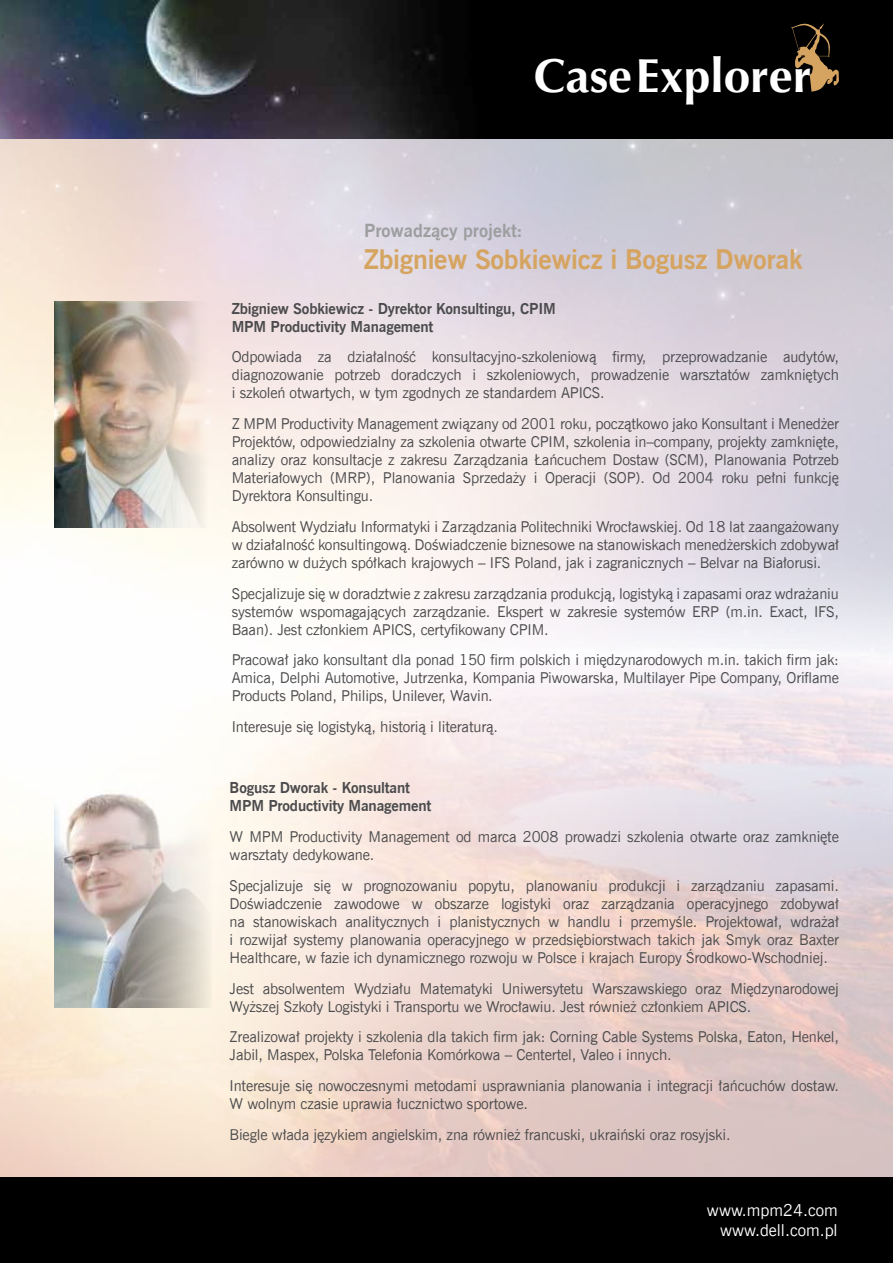
<style>
.page{position:relative;width:893px;height:1263px;background:#fff}
.page>*{position:absolute;margin:0;border:0;box-sizing:border-box;transform-origin:0 0}
.t1{font:700 47.85px "Optima";color:#fff}
.t2{font:700 27px "News Goth EU";letter-spacing:-.01em;color:#d6a461}
.t3{font:700 18px "News Goth EU";color:#9c9e9f}
.t4{font:16.5px/19.8px "News Goth EU";color:#fff;text-align:right}
.t5{font:15px/18px "News Goth EU";letter-spacing:-.01em;color:#4b4b4d;text-align:justify}
.t6{font:700 15px/18px "News Goth EU";letter-spacing:-.01em;color:#4b4b4d}
</style>
<div class="page">
<img style="left:0;top:139px;width:893px;height:1039px">
<img style="left:0;top:0;width:893px;height:139px">
<div style="left:0;top:1178px;width:893px;height:85px;background:#000"></div>
<svg style="left:791px;top:23px;width:48px;height:69px;background:#43331e"></svg>
<img style="left:54px;top:782px;width:158px;height:225px">
<img style="left:54px;top:302px;width:159px;height:225px">
<h1 class="t1" style="left:534px;top:48px;width:279px">Case Explorer</h1>
<p class="t3" style="left:364px;top:219px;width:160px">Prowadzący projekt:</p>
<h2 class="t2" style="left:364px;top:243px;width:440px">Zbigniew Sobkiewicz i Bogusz Dworak</h2>
<p class="t6" style="left:232px;top:300px;width:326px">Zbigniew Sobkiewicz - Dyrektor Konsultingu, CPIM<br>MPM Productivity Management</p>
<p class="t5" style="left:232px;top:348px;width:609px">Odpowiada za działalność konsultacyjno-szkoleniową firmy, przeprowadzanie audytów, diagnozowanie potrzeb doradczych i szkoleniowych, prowadzenie warsztatów zamkniętych i szkoleń otwartych, w tym zgodnych ze standardem APICS.</p>
<p class="t5" style="left:232px;top:415px;width:609px">Z MPM Productivity Management związany od 2001 roku, początkowo jako Konsultant i Menedżer Projektów, odpowiedzialny za szkolenia otwarte CPIM, szkolenia in–company, projekty zamknięte, analizy oraz konsultacje z zakresu Zarządzania Łańcuchem Dostaw (SCM), Planowania Potrzeb Materiałowych (MRP), Planowania Sprzedaży i Operacji (SOP). Od 2004 roku pełni funkcję Dyrektora Konsultingu.</p>
<p class="t5" style="left:232px;top:518px;width:609px">Absolwent Wydziału Informatyki i Zarządzania Politechniki Wrocławskiej. Od 18 lat zaangażowany w działalność konsultingową. Doświadczenie biznesowe na stanowiskach menedżerskich zdobywał zarówno w dużych spółkach krajowych – IFS Poland, jak i zagranicznych – Belvar na Białorusi.</p>
<p class="t5" style="left:232px;top:585px;width:609px">Specjalizuje się w doradztwie z zakresu zarządzania produkcją, logistyką i zapasami oraz wdrażaniu systemów wspomagających zarządzanie. Ekspert w zakresie systemów ERP (m.in. Exact, IFS, Baan). Jest członkiem APICS, certyfikowany CPIM.</p>
<p class="t5" style="left:232px;top:651px;width:609px">Pracował jako konsultant dla ponad 150 firm polskich i międzynarodowych m.in. takich firm jak:<br>Amica, Delphi Automotive, Jutrzenka, Kompania Piwowarska, Multilayer Pipe Company, Oriflame Products Poland, Philips, Unilever, Wavin.</p>
<p class="t5" style="left:232px;top:718px;width:268px">Interesuje się logistyką, historią i literaturą.</p>
<p class="t6" style="left:230px;top:779px;width:203px">Bogusz Dworak - Konsultant<br>MPM Productivity Management</p>
<p class="t5" style="left:230px;top:828px;width:611px">W MPM Productivity Management od marca 2008 prowadzi szkolenia otwarte oraz zamknięte warsztaty dedykowane.</p>
<p class="t5" style="left:230px;top:877px;width:611px">Specjalizuje się w prognozowaniu popytu, planowaniu produkcji i zarządzaniu zapasami.<br>Doświadczenie zawodowe w obszarze logistyki oraz zarządzania operacyjnego zdobywał na stanowiskach analitycznych i planistycznych w handlu i przemyśle. Projektował, wdrażał i rozwijał systemy planowania operacyjnego w przedsiębiorstwach takich jak Smyk oraz Baxter Healthcare, w fazie ich dynamicznego rozwoju w Polsce i krajach Europy Środkowo-Wschodniej.</p>
<p class="t5" style="left:230px;top:980px;width:611px">Jest absolwentem Wydziału Matematyki Uniwersytetu Warszawskiego oraz Międzynarodowej<br>Wyższej Szkoły Logistyki i Transportu we Wrocławiu. Jest również członkiem APICS.</p>
<p class="t5" style="left:230px;top:1028px;width:611px">Zrealizował projekty i szkolenia dla takich firm jak: Corning Cable Systems Polska, Eaton, Henkel,<br>Jabil, Maspex, Polska Telefonia Komórkowa – Centertel, Valeo i innych.</p>
<p class="t5" style="left:230px;top:1077px;width:611px">Interesuje się nowoczesnymi metodami usprawniania planowania i integracji łańcuchów dostaw.<br>W wolnym czasie uprawia łucznictwo sportowe.</p>
<p class="t5" style="left:230px;top:1126px;width:502px">Biegle włada językiem angielskim, zna również francuski, ukraiński oraz rosyjski.</p>
<p class="t4" style="left:707px;top:1200px;width:132px">www.mpm24.com www.dell.com.pl</p>
</div>
